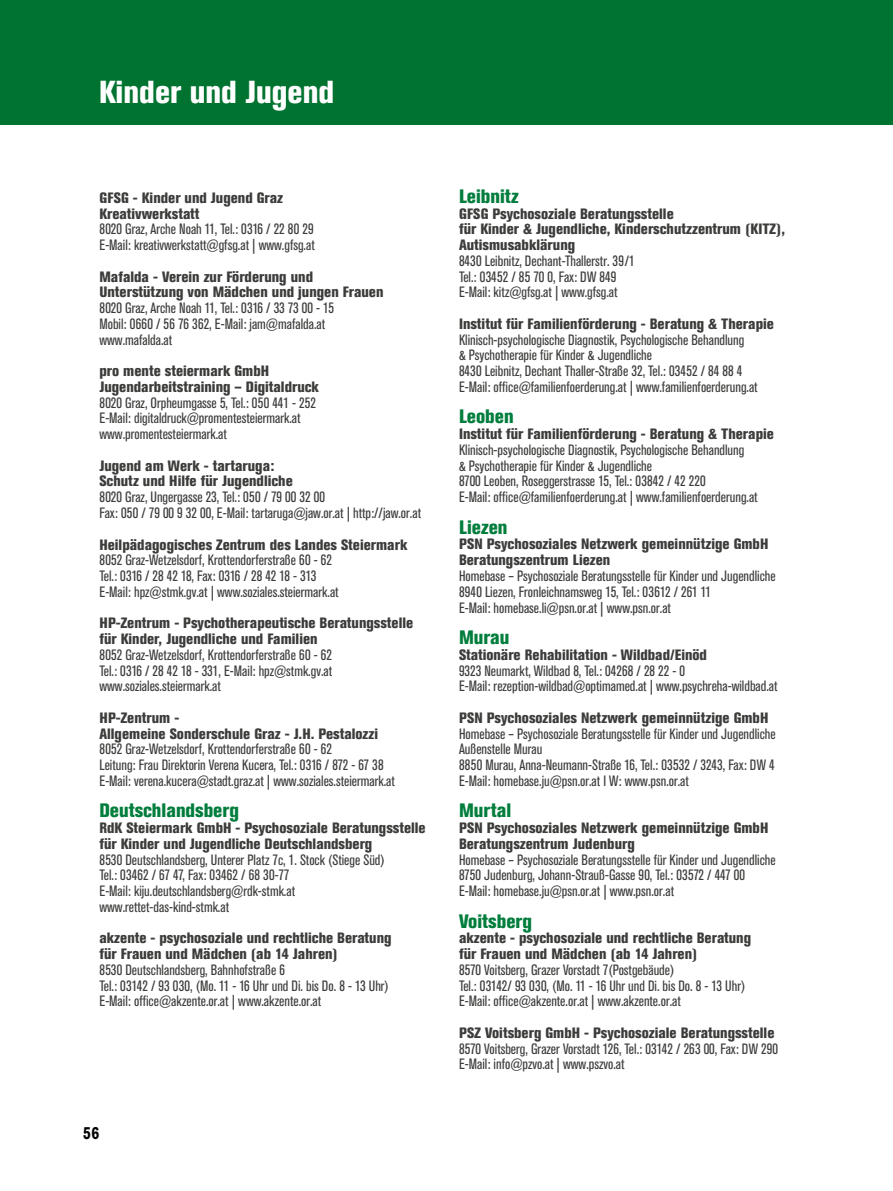
<style>
.page{position:relative;width:893px;height:1191px;background:#fff}
.page>*{position:absolute;margin:0;border:0;box-sizing:border-box;transform-origin:0 0}
.t1{font:800 condensed 31.5px "Akzidenz Grotesk Pro";color:#fff}
.t2{font:800 condensed 19.25px "Akzidenz Grotesk Pro";color:#007d3c}
.t3{font:700 17.5px "Akzidenz Grotesk Pro";color:#000;scale:.8 1}
.t4{font:condensed 14.88px/15.8px "Akzidenz Grotesk Pro";color:#3c3c3b}
.t5{font:800 condensed 14.88px/15.8px "Akzidenz Grotesk Pro";color:#3c3c3b}
</style>
<div class="page">
<div style="left:0;top:0;width:893px;height:124px;background:#007330"></div>
<h1 class="t1" style="left:99px;top:72px;width:236px">Kinder und Jugend</h1>
<p class="t5" style="left:99px;top:189px;width:185px">GFSG - Kinder und Jugend Graz<br>Kreativwerkstatt</p>
<p class="t4" style="left:99px;top:221px;width:217px">8020 Graz, Arche Noah 11, Tel.: 0316 / 22 80 29<br>E-Mail: kreativwerkstatt@gfsg.at | www.gfsg.at</p>
<p class="t5" style="left:99px;top:268px;width:285px">Mafalda - Verein zur Förderung und<br>Unterstützung von Mädchen und jungen Frauen</p>
<p class="t4" style="left:99px;top:300px;width:236px">8020 Graz, Arche Noah 11, Tel.: 0316 / 33 73 00 - 15<br>Mobil: 0660 / 56 76 362, E-Mail: jam@mafalda.at www.mafalda.at</p>
<p class="t5" style="left:99px;top:363px;width:221px">pro mente steiermark GmbH<br>Jugendarbeitstraining – Digitaldruck</p>
<p class="t4" style="left:99px;top:394px;width:218px">8020 Graz, Orpheumgasse 5, Tel.: 050 441 - 252<br>E-Mail: digitaldruck@promentesteiermark.at www.promentesteiermark.at</p>
<p class="t5" style="left:99px;top:457px;width:195px">Jugend am Werk - tartaruga:<br>Schutz und Hilfe für Jugendliche</p>
<p class="t4" style="left:99px;top:489px;width:323px">8020 Graz, Ungergasse 23, Tel.: 050 / 79 00 32 00<br>Fax: 050 / 79 00 9 32 00, E-Mail: tartaruga@jaw.or.at | http://jaw.or.at</p>
<p class="t5" style="left:99px;top:536px;width:309px">Heilpädagogisches Zentrum des Landes Steiermark</p>
<p class="t4" style="left:99px;top:552px;width:241px">8052 Graz-Wetzelsdorf, Krottendorferstraße 60 - 62<br>Tel.: 0316 / 28 42 18, Fax: 0316 / 28 42 18 - 313<br>E-Mail: hpz@stmk.gv.at | www.soziales.steiermark.at</p>
<p class="t5" style="left:99px;top:615px;width:315px">HP-Zentrum - Psychotherapeutische Beratungsstelle für Kinder, Jugendliche und Familien</p>
<p class="t4" style="left:99px;top:646px;width:234px;text-align:justify">8052 Graz-Wetzelsdorf, Krottendorferstraße 60 - 62<br>Tel.: 0316 / 28 42 18 - 331, E-Mail: hpz@stmk.gv.at www.soziales.steiermark.at</p>
<p class="t5" style="left:99px;top:709px;width:280px">HP-Zentrum -<br>Allgemeine Sonderschule Graz - J.H. Pestalozzi</p>
<p class="t4" style="left:99px;top:741px;width:297px">8052 Graz-Wetzelsdorf, Krottendorferstraße 60 - 62<br>Leitung: Frau Direktorin Verena Kucera, Tel.: 0316 / 872 - 67 38<br>E-Mail: verena.kucera@stadt.graz.at | www.soziales.steiermark.at</p>
<p class="t2" style="left:99px;top:798px;width:141px">Deutschlandsberg</p>
<p class="t5" style="left:99px;top:819px;width:328px">RdK Steiermark GmbH - Psychosoziale Beratungsstelle für Kinder und Jugendliche Deutschlandsberg</p>
<p class="t4" style="left:99px;top:851px;width:287px">8530 Deutschlandsberg, Unterer Platz 7c, 1. Stock (Stiege Süd)<br>Tel.: 03462 / 67 47, Fax: 03462 / 68 30-77<br>E-Mail: kiju.deutschlandsberg@rdk-stmk.at www.rettet-das-kind-stmk.at</p>
<p class="t5" style="left:99px;top:930px;width:294px">akzente - psychosoziale und rechtliche Beratung für Frauen und Mädchen (ab 14 Jahren)</p>
<p class="t4" style="left:99px;top:961px;width:291px">8530 Deutschlandsberg, Bahnhofstraße 6<br>Tel.: 03142 / 93 030, (Mo. 11 - 16 Uhr und Di. bis Do. 8 - 13 Uhr)<br>E-Mail: office@akzente.or.at | www.akzente.or.at</p>
<p class="t3" style="left:83px;top:1121px;width:21px">56</p>
<p class="t2" style="left:459px;top:184px;width:61px">Leibnitz</p>
<p class="t5" style="left:459px;top:205px;width:328px">GFSG Psychosoziale Beratungsstelle<br>für Kinder &amp; Jugendliche, Kinderschutzzentrum (KITZ),<br>Autismusabklärung</p>
<p class="t4" style="left:459px;top:252px;width:177px">8430 Leibnitz, Dechant-Thallerstr. 39/1<br>Tel.: 03452 / 85 70 0, Fax: DW 849<br>E-Mail: kitz@gfsg.at | www.gfsg.at</p>
<p class="t5" style="left:459px;top:315px;width:316px">Institut für Familienförderung - Beratung &amp; Therapie</p>
<p class="t4" style="left:459px;top:331px;width:300px">Klinisch-psychologische Diagnostik, Psychologische Behandlung<br>&amp; Psychotherapie für Kinder &amp; Jugendliche<br>8430 Leibnitz, Dechant Thaller-Straße 32, Tel.: 03452 / 84 88 4<br>E-Mail: office@familienfoerderung.at | www.familienfoerderung.at</p>
<p class="t2" style="left:459px;top:404px;width:56px">Leoben</p>
<p class="t5" style="left:459px;top:426px;width:316px">Institut für Familienförderung - Beratung &amp; Therapie</p>
<p class="t4" style="left:459px;top:441px;width:300px">Klinisch-psychologische Diagnostik, Psychologische Behandlung<br>&amp; Psychotherapie für Kinder &amp; Jugendliche<br>8700 Leoben, Roseggerstrasse 15, Tel.: 03842 / 42 220<br>E-Mail: office@familienfoerderung.at | www.familienfoerderung.at</p>
<p class="t2" style="left:459px;top:514px;width:50px">Liezen</p>
<p class="t5" style="left:459px;top:536px;width:311px">PSN Psychosoziales Netzwerk gemeinnützige GmbH<br>Beratungszentrum Liezen</p>
<p class="t4" style="left:459px;top:567px;width:318px">Homebase – Psychosoziale Beratungsstelle für Kinder und Jugendliche<br>8940 Liezen, Fronleichnamsweg 15, Tel.: 03612 / 261 11<br>E-Mail: homebase.li@psn.or.at | www.psn.or.at</p>
<p class="t2" style="left:459px;top:625px;width:52px">Murau</p>
<p class="t5" style="left:459px;top:646px;width:250px">Stationäre Rehabilitation - Wildbad/Einöd</p>
<p class="t4" style="left:459px;top:662px;width:320px">9323 Neumarkt, Wildbad 8, Tel.: 04268 / 28 22 - 0<br>E-Mail: rezeption-wildbad@optimamed.at | www.psychreha-wildbad.at</p>
<p class="t5" style="left:459px;top:709px;width:311px">PSN Psychosoziales Netzwerk gemeinnützige GmbH</p>
<p class="t4" style="left:459px;top:725px;width:318px">Homebase – Psychosoziale Beratungsstelle für Kinder und Jugendliche Außenstelle Murau<br>8850 Murau, Anna-Neumann-Straße 16, Tel.: 03532 / 3243, Fax: DW 4<br>E-Mail: homebase.ju@psn.or.at I W: www.psn.or.at</p>
<p class="t2" style="left:459px;top:798px;width:54px">Murtal</p>
<p class="t5" style="left:459px;top:819px;width:311px">PSN Psychosoziales Netzwerk gemeinnützige GmbH<br>Beratungszentrum Judenburg</p>
<p class="t4" style="left:459px;top:851px;width:318px">Homebase – Psychosoziale Beratungsstelle für Kinder und Jugendliche<br>8750 Judenburg, Johann-Strauß-Gasse 90, Tel.: 03572 / 447 00<br>E-Mail: homebase.ju@psn.or.at | www.psn.or.at</p>
<p class="t2" style="left:459px;top:908px;width:74px">Voitsberg</p>
<p class="t5" style="left:459px;top:930px;width:294px">akzente - psychosoziale und rechtliche Beratung für Frauen und Mädchen (ab 14 Jahren)</p>
<p class="t4" style="left:459px;top:961px;width:288px">8570 Voitsberg, Grazer Vorstadt 7(Postgebäude)<br>Tel.: 03142/ 93 030, (Mo. 11 - 16 Uhr und Di. bis Do. 8 - 13 Uhr)<br>E-Mail: office@akzente.or.at | www.akzente.or.at</p>
<p class="t5" style="left:459px;top:1024px;width:317px">PSZ Voitsberg GmbH - Psychosoziale Beratungsstelle</p>
<p class="t4" style="left:459px;top:1040px;width:321px">8570 Voitsberg, Grazer Vorstadt 126, Tel.: 03142 / 263 00, Fax: DW 290<br>E-Mail: info@pzvo.at | www.pszvo.at</p>
</div>
